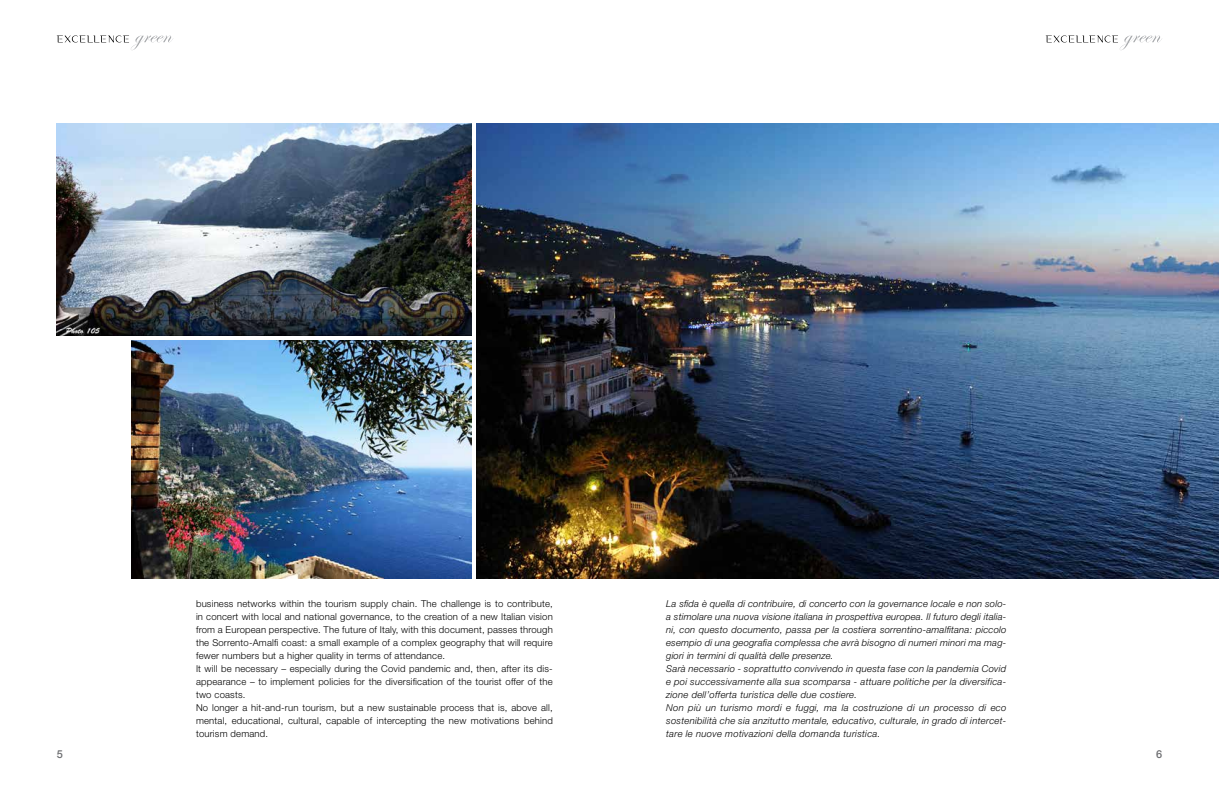
<style>
.page{position:relative;width:1219px;height:794px;background:#fff}
.page>*{position:absolute;margin:0;border:0;box-sizing:border-box;transform-origin:0 0}
.t1{font:500 11px "Helvetica Neue LT Std";color:#6d6e71}
.t2{font:italic 300 9.5px/13px "Helvetica Neue LT Std";letter-spacing:.03em;color:#000}
.t3{font:300 9.5px/13px "Helvetica Neue LT Std";letter-spacing:.02em;color:#000}
</style>
<div class="page">
<img style="left:476px;top:124px;width:743px;height:454px">
<img style="left:57px;top:124px;width:414px;height:211px">
<img style="left:131px;top:340px;width:340px;height:238px">
<svg style="left:57px;top:35px;width:116px;height:15px"></svg>
<svg style="left:1046px;top:35px;width:116px;height:15px"></svg>
<p class="t3" style="left:196px;top:597px;width:358px">business networks within the tourism supply chain. The challenge is to contribute, in concert with local and national governance, to the creation of a new Italian vision from a European perspective. The future of Italy, with this document, passes through the Sorrento-Amalfi coast: a small example of a complex geography that will require fewer numbers but a higher quality in terms of attendance.<br>It will be necessary – especially during the Covid pandemic and, then, after its dis&shy;appearance – to implement policies for the diversification of the tourist offer of the two coasts.<br>No longer a hit-and-run tourism, but a new sustainable process that is, above all, mental, educational, cultural, capable of intercepting the new motivations behind tourism demand.</p>
<p class="t2" style="left:666px;top:597px;width:342px">La sfida è quella di contribuire, di concerto con la governance locale e non solo&shy;a stimolare una nuova visione italiana in prospettiva europea. Il futuro degli italia&shy;ni, con questo documento, passa per la costiera sorrentino-amalfitana: piccolo esempio di una geografia complessa che avrà bisogno di numeri minori ma mag&shy;giori in termini di qualità delle presenze.<br>Sarà necessario - soprattutto convivendo in questa fase con la pandemia Covid e poi successivamente alla sua scomparsa - attuare politiche per la diversifica&shy;zione dell’offerta turistica delle due costiere.<br>Non più un turismo mordi e fuggi, ma la costruzione di un processo di eco sostenibilità che sia anzitutto mentale, educativo, culturale, in grado di intercet&shy;tare le nuove motivazioni della domanda turistica.</p>
<p class="t1" style="left:57px;top:747px;width:8px">5</p>
<p class="t1" style="left:1156px;top:747px;width:8px">6</p>
</div>
